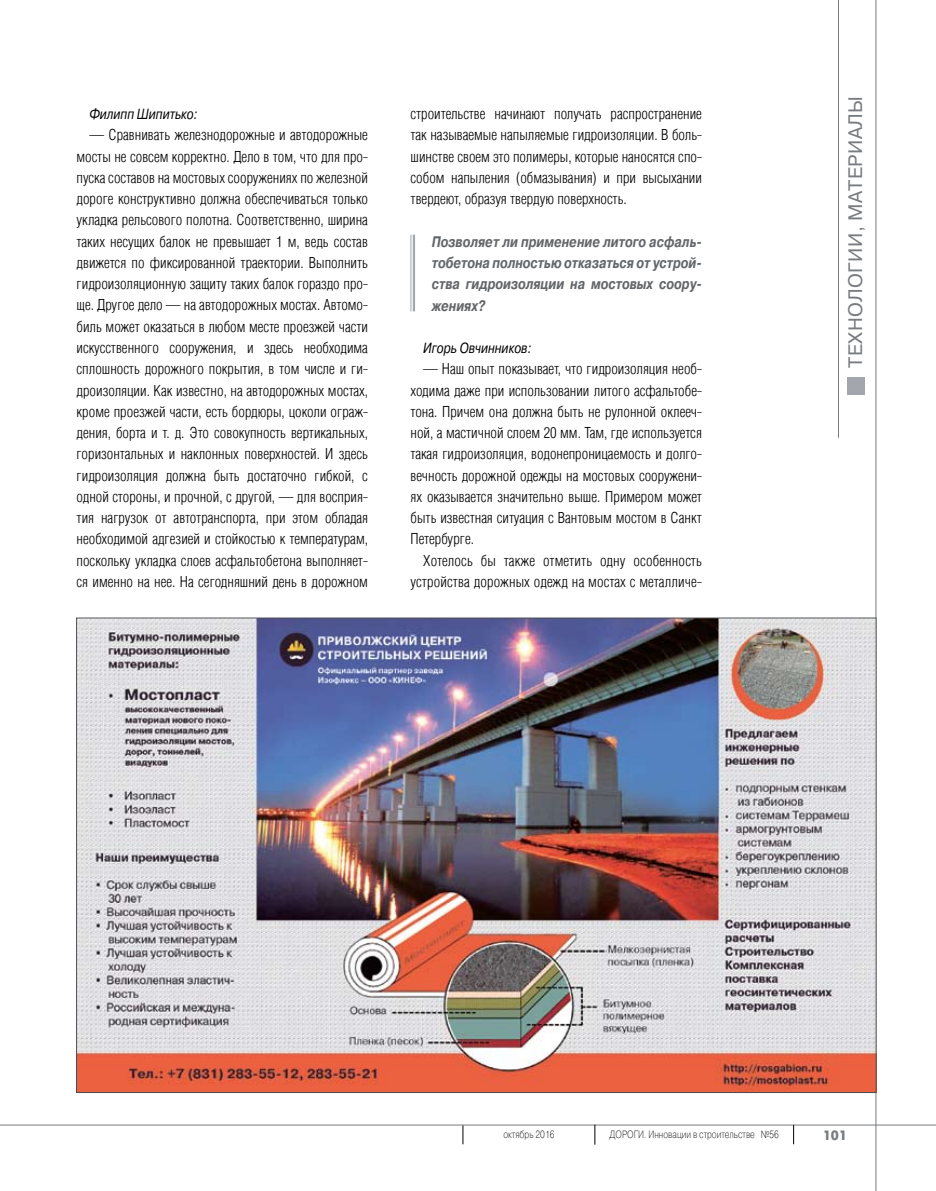
<style>
.page{position:relative;width:936px;height:1191px;background:#fff}
.page>*{position:absolute;margin:0;border:0;box-sizing:border-box;transform-origin:0 0}
.t1{font:19.5px "Pragmatica C";letter-spacing:.02em;color:#787b7f}
.t2{font:italic 700 15.3px/21.3px "Pragmatica C";color:#63666a;text-align:justify;scale:.8 1}
.t3{font:14.7px/21.3px "AG Letterica Cond L";color:#000;text-align:justify}
.t4{font:italic 14.7px "Pragmatica C";color:#000;scale:.8 1}
.t5{font:700 13.5px "Futuris C";color:#787b7f}
.t6{font:10.5px "Pragmatica Light C";color:#000;scale:.8 1}
</style>
<div class="page">
<svg style="left:462px;top:1125px;width:1px;height:19px"></svg>
<hr style="left:413px;top:235px;width:2px;height:76px;background:#a3a6ac">
<hr style="left:410px;top:235px;width:1px;height:76px;background:#a3a6ac">
<hr style="left:0;top:1124px;width:935px;height:1px;background:#787b7f">
<svg style="left:793px;top:1124px;width:1px;height:20px"></svg>
<svg style="left:594px;top:1124px;width:1px;height:20px"></svg>
<hr style="left:875px;top:0;width:1px;height:1191px;background:#787b7f">
<hr style="left:838px;top:0;width:1px;height:438px;background:#787b7f">
<div style="left:847px;top:377px;width:17px;height:17px;background:#a3a6ac"></div>
<img style="left:78px;top:620px;width:796px;height:470px">
<p class="t4" style="left:89px;top:106px;width:137px">Филипп Шипитько:</p>
<p class="t3" style="left:77px;top:124px;width:293px;text-indent:13px">— Сравнивать железнодорожные и автодорожные мосты не совсем корректно. Дело в том, что для про&shy;пуска составов на мостовых сооружениях по железной дороге конструктивно должна обеспечиваться только укладка рельсового полотна. Соответственно, ширина таких несущих балок не превышает 1 м, ведь состав движется по фиксированной траектории. Выполнить гидроизоляционную защиту таких балок гораздо про&shy;ще. Другое дело — на автодорожных мостах. Автомо&shy;биль может оказаться в любом месте проезжей части искусственного сооружения, и здесь необходима сплошность дорожного покрытия, в том числе и ги&shy;дроизоляции. Как известно, на автодорожных мостах, кроме проезжей части, есть бордюры, цоколи ограж&shy;дения, борта и т. д. Это совокупность вертикальных, горизонтальных и наклонных поверхностей. И здесь гидроизоляция должна быть достаточно гибкой, с одной стороны, и прочной, с другой, — для восприя&shy;тия нагрузок от автотранспорта, при этом обладая необходимой адгезией и стойкостью к температурам, поскольку укладка слоев асфальтобетона выполняет&shy;ся именно на нее. На сегодняшний день в дорожном</p>
<p class="t3" style="left:410px;top:103px;width:293px">строительстве начинают получать распространение так называемые напыляемые гидроизоляции. В боль&shy;шинстве своем это полимеры, которые наносятся спо&shy;собом напыления (обмазывания) и при высыхании твердеют, образуя твердую поверхность.</p>
<p class="t2" style="left:432px;top:231px;width:339px">Позволяет ли применение литого асфаль&shy;тобетона полностью отказаться от устрой&shy;ства гидроизоляции на мостовых соору&shy;жениях?</p>
<p class="t4" style="left:423px;top:340px;width:136px">Игорь Овчинников:</p>
<p class="t3" style="left:410px;top:358px;width:293px;text-indent:13px">— Наш опыт показывает, что гидроизоляция необ&shy;ходима даже при использовании литого асфальтобе&shy;тона. Причем она должна быть не рулонной оклееч&shy;ной, а мастичной слоем 20 мм. Там, где используется такая гидроизоляция, водонепроницаемость и долго&shy;вечность дорожной одежды на мостовых сооружени&shy;ях оказывается значительно выше. Примером может быть известная ситуация с Вантовым мостом в Санкт Петербурге.</p>
<p class="t3" style="left:410px;top:549px;width:293px;text-align:right">Хотелось бы также отметить одну особенность устройства дорожных одежд на мостах с металличе-</p>
<h1 class="t1" style="left:844px;top:367px;width:273px;rotate:-90deg">ТЕХНОЛОГИИ, МАТЕРИАЛЫ</h1>
<p class="t6" style="left:503px;top:1128px;width:65px">октябрь 2016</p>
<p class="t6" style="left:609px;top:1128px;width:213px">ДОРОГИ. Инновации в строительстве №56</p>
<p class="t5" style="left:822px;top:1127px;width:26px">101</p>
</div>
